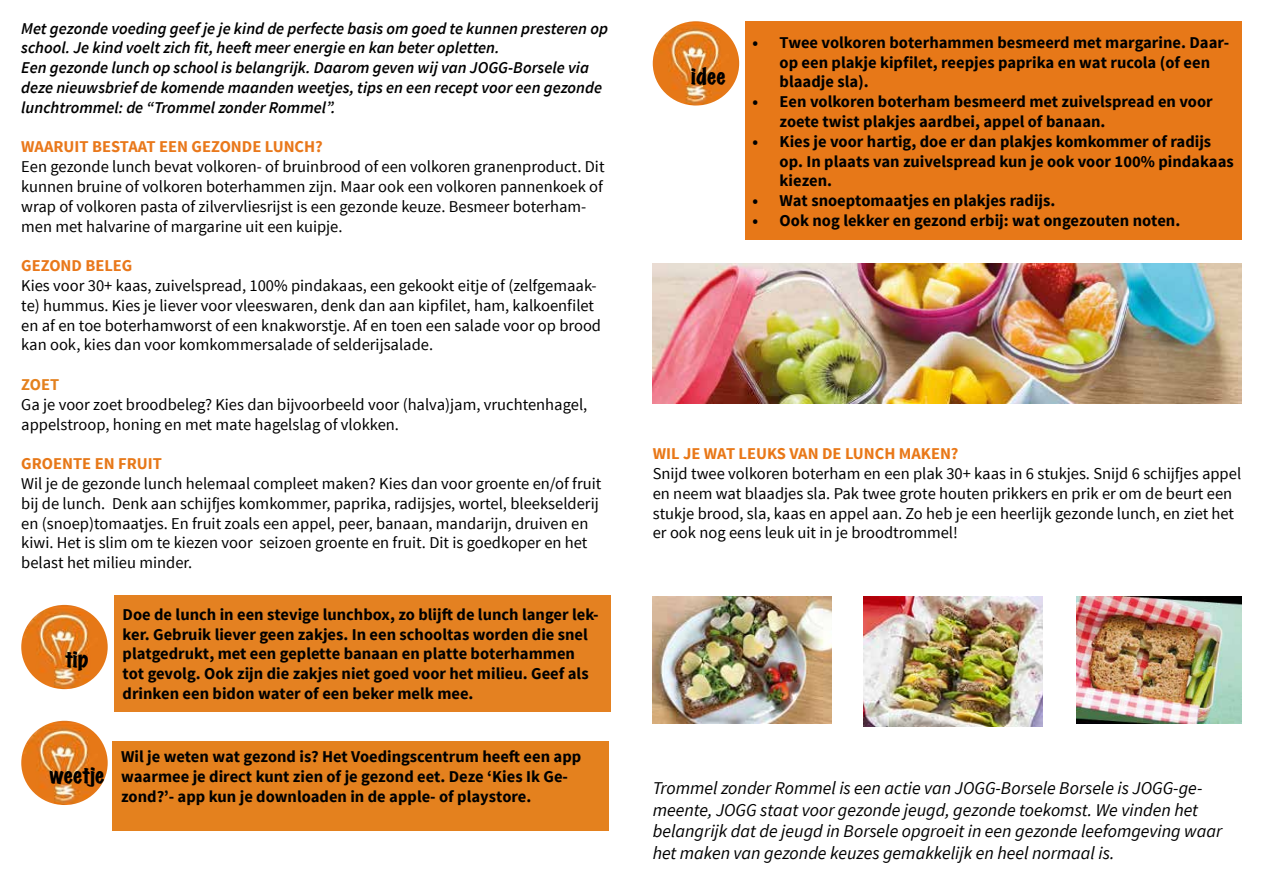
<style>
.page{position:relative;width:1263px;height:893px;background:#fff}
.page>*{position:absolute;margin:0;border:0;box-sizing:border-box;transform-origin:0 0}
.t1{font:800 24px "Marking Pen";color:#000}
.t2{font:italic 18px/21.6px "Source Sans Pro";color:#000}
.t3{font:16.5px/19.8px "Source Sans Pro";color:#000}
.t4{font:700 16.5px/19.8px "Source Sans Pro";color:#000}
.t5{font:italic 600 16.5px/19.8px "Source Sans Pro";color:#000}
.t6{font:700 16.5px "Source Sans Pro";color:#e9781b}
.t7{font:700 16.5px "Source Sans Pro";color:#e97818}
.t8{font:700 16.5px "Source Sans Pro";color:#e77818}
.t9{font:700 16.5px "Source Sans Pro";color:#e4811e}
</style>
<div class="page">
<img style="left:863px;top:596px;width:180px;height:130px">
<div style="left:114px;top:595px;width:496px;height:116px;background:#e48121"></div>
<div style="left:113px;top:741px;width:496px;height:90px;background:#e4811e"></div>
<div style="left:746px;top:21px;width:496px;height:219px;background:#e77818"></div>
<img style="left:21px;top:605px;width:87px;height:84px">
<img style="left:21px;top:721px;width:87px;height:84px">
<img style="left:653px;top:21px;width:86px;height:85px">
<img style="left:653px;top:596px;width:179px;height:128px">
<img style="left:1076px;top:596px;width:166px;height:128px">
<img style="left:653px;top:264px;width:589px;height:140px">
<p class="t5" style="left:21px;top:18px;width:588px">Met gezonde voeding geef je je kind de perfecte basis om goed te kunnen presteren op school. Je kind voelt zich fit, heeft meer energie en kan beter opletten.<br>Een gezonde lunch op school is belangrijk. Daarom geven wij van JOGG-Borsele via deze nieuwsbrief de komende maanden weetjes, tips en een recept voor een gezonde lunchtrommel: de “Trommel zonder Rommel”.</p>
<p class="t6" style="left:21px;top:136px;width:303px">WAARUIT BESTAAT EEN GEZONDE LUNCH?</p>
<p class="t3" style="left:21px;top:157px;width:585px">Een gezonde lunch bevat volkoren- of bruinbrood of een volkoren granenproduct. Dit kunnen bruine of volkoren boterhammen zijn. Maar ook een volkoren pannenkoek of wrap of volkoren pasta of zilvervliesrijst is een gezonde keuze. Besmeer boterham&shy;men met halvarine of margarine uit een kuipje.</p>
<p class="t6" style="left:21px;top:255px;width:113px">GEZOND BELEG</p>
<p class="t3" style="left:21px;top:276px;width:581px">Kies voor 30+ kaas, zuivelspread, 100% pindakaas, een gekookt eitje of (zelfgemaak&shy;te) hummus. Kies je liever voor vleeswaren, denk dan aan kipfilet, ham, kalkoenfilet en af en toe boterhamworst of een knakworstje. Af en toen een salade voor op brood kan ook, kies dan voor komkommersalade of selderijsalade.</p>
<p class="t9" style="left:21px;top:374px;width:40px">ZOET</p>
<p class="t3" style="left:21px;top:395px;width:568px">Ga je voor zoet broodbeleg? Kies dan bijvoorbeeld voor (halva)jam, vruchtenhagel, appelstroop, honing en met mate hagelslag of vlokken.</p>
<p class="t8" style="left:21px;top:453px;width:142px">GROENTE EN FRUIT</p>
<p class="t3" style="left:21px;top:474px;width:582px">Wil je de gezonde lunch helemaal compleet maken? Kies dan voor groente en/of fruit bij de lunch. Denk aan schijfjes komkommer, paprika, radijsjes, wortel, bleekselderij en (snoep)tomaatjes. En fruit zoals een appel, peer, banaan, mandarijn, druiven en kiwi. Het is slim om te kiezen voor seizoen groente en fruit. Dit is goedkoper en het belast het milieu minder.</p>
<h1 class="t1" style="left:65px;top:646px;width:24px">tip</h1>
<p class="t4" style="left:123px;top:605px;width:477px">Doe de lunch in een stevige lunchbox, zo blijft de lunch langer lek&shy;ker. Gebruik liever geen zakjes. In een schooltas worden die snel platgedrukt, met een geplette banaan en platte boterhammen tot gevolg. Ook zijn die zakjes niet goed voor het milieu. Geef als drinken een bidon water of een beker melk mee.</p>
<h1 class="t1" style="left:49px;top:762px;width:56px">weetje</h1>
<p class="t4" style="left:121px;top:748px;width:462px">Wil je weten wat gezond is? Het Voedingscentrum heeft een app waarmee je direct kunt zien of je gezond eet. Deze ‘Kies Ik Ge&shy;zond?’- app kun je downloaden in de apple- of playstore.</p>
<h1 class="t1" style="left:691px;top:62px;width:36px">idee</h1>
<p class="t4" style="left:780px;top:33px;width:451px;text-indent:-27px">• Twee volkoren boterhammen besmeerd met margarine. Daar&shy;op een plakje kipfilet, reepjes paprika en wat rucola (of een blaadje sla).</p>
<p class="t4" style="left:780px;top:92px;width:435px;text-indent:-27px">• Een volkoren boterham besmeerd met zuivelspread en voor zoete twist plakjes aardbei, appel of banaan.</p>
<p class="t4" style="left:780px;top:132px;width:456px;text-indent:-27px">• Kies je voor hartig, doe er dan plakjes komkommer of radijs op. In plaats van zuivelspread kun je ook voor 100% pindakaas kiezen.</p>
<p class="t4" style="left:753px;top:191px;width:304px">• Wat snoeptomaatjes en plakjes radijs.</p>
<p class="t4" style="left:753px;top:211px;width:429px">• Ook nog lekker en gezond erbij: wat ongezouten noten.</p>
<p class="t7" style="left:653px;top:443px;width:307px">WIL JE WAT LEUKS VAN DE LUNCH MAKEN?</p>
<p class="t3" style="left:653px;top:464px;width:590px">Snijd twee volkoren boterham en een plak 30+ kaas in 6 stukjes. Snijd 6 schijfjes appel en neem wat blaadjes sla. Pak twee grote houten prikkers en prik er om de beurt een stukje brood, sla, kaas en appel aan. Zo heb je een heerlijk gezonde lunch, en ziet het er ook nog eens leuk uit in je broodtrommel!</p>
<p class="t2" style="left:653px;top:777px;width:571px">Trommel zonder Rommel is een actie van JOGG-Borsele Borsele is JOGG-ge&shy;meente, JOGG staat voor gezonde jeugd, gezonde toekomst. We vinden het belangrijk dat de jeugd in Borsele opgroeit in een gezonde leefomgeving waar het maken van gezonde keuzes gemakkelijk en heel normaal is.</p>
</div>
